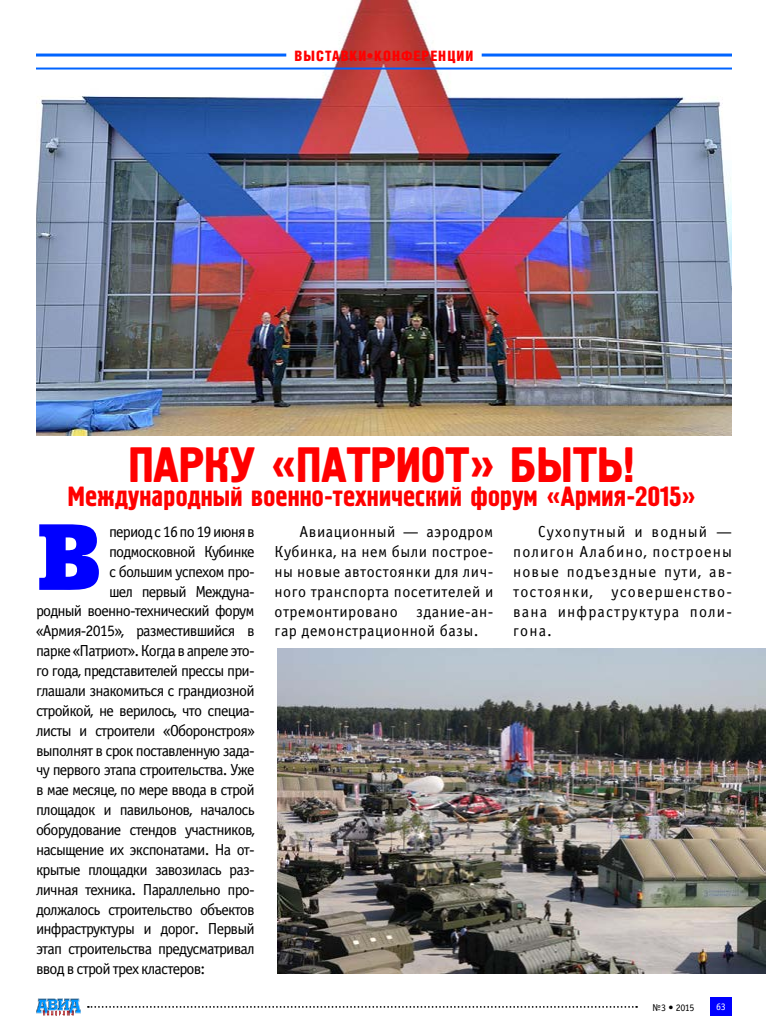
<style>
.page{position:relative;width:768px;height:1024px;background:#fff}
.page>*{position:absolute;margin:0;border:0;box-sizing:border-box;transform-origin:0 0}
.t1{font:93.6px "Xenia C";color:#00f}
.t2{font:50px "Pollock 1 C";color:#f00}
.t3{font:28px "Pollock 1 C";color:#f00}
.t4{font:16px/19.9px "Officina Sans C";letter-spacing:-.05em;color:#000;text-align:justify}
.t5{font:14.4px "Helios Cond Black C";letter-spacing:.07em;color:#f00}
.t6{font:10px "Officina Sans Book C";color:#000}
.t7{font:10px "Officina Sans Book C";color:#fff}
</style>
<div class="page">
<img style="left:36px;top:0;width:696px;height:436px">
<hr style="left:482px;top:54px;width:250px;height:3px;background:#0064ff">
<hr style="left:36px;top:54px;width:250px;height:3px;background:#0064ff">
<hr style="left:36px;top:68px;width:696px;height:2px;background:#0064ff">
<img style="left:277px;top:649px;width:488px;height:325px">
<svg style="left:36px;top:999px;width:45px;height:17px"></svg>
<svg style="left:88px;top:1006px;width:549px;height:2px"></svg>
<div style="left:710px;top:997px;width:22px;height:19px;background:#00f"></div>
<p class="t5" style="left:295px;top:48px;width:180px">ВЫСТАВКИ•КОНФЕРЕНЦИИ</p>
<h2 class="t2" style="left:129px;top:437px;width:508px">ПАРКУ «ПАТРИОТ» БЫТЬ!</h2>
<h3 class="t3" style="left:68px;top:481px;width:630px">Международный военно-технический форум «Армия-2015»</h3>
<h1 class="t1" style="left:36px;top:498px;width:66px">В</h1>
<p class="t4" style="left:275px;top:522px;width:220px;text-indent:25px">Авиационный — аэродром Кубинка, на нем были построе&shy;ны новые автостоянки для лич&shy;ного транспорта посетителей и отремонтировано здание-ан&shy;гар демонстрационной базы.</p>
<p class="t4" style="left:513px;top:522px;width:220px;text-indent:25px">Сухопутный и водный — полигон Алабино, построены новые подъездные пути, ав&shy;тостоянки, усовершенство&shy;вана инфраструктура поли&shy;гона.</p>
<p class="t4" style="left:109px;top:522px;width:147px">период с 16 по 19 июня в</p>
<p class="t4" style="left:109px;top:542px;width:147px">подмосковной Кубинке</p>
<p class="t4" style="left:109px;top:562px;width:147px">с большим успехом про-</p>
<p class="t4" style="left:109px;top:582px;width:147px">шел первый Междуна-</p>
<p class="t4" style="left:36px;top:601px;width:220px">родный военно-технический форум</p>
<p class="t4" style="left:36px;top:621px;width:220px">«Армия-2015», разместившийся в</p>
<p class="t4" style="left:36px;top:641px;width:220px">парке «Патриот». Когда в апреле это-</p>
<p class="t4" style="left:36px;top:661px;width:220px">го года, представителей прессы при-</p>
<p class="t4" style="left:36px;top:681px;width:220px">глашали знакомиться с грандиозной</p>
<p class="t4" style="left:36px;top:701px;width:220px">стройкой, не верилось, что специа-</p>
<p class="t4" style="left:36px;top:721px;width:220px">листы и строители «Оборонстроя»</p>
<p class="t4" style="left:36px;top:741px;width:220px">выполнят в срок поставленную зада-</p>
<p class="t4" style="left:36px;top:760px;width:220px">чу первого этапа строительства. Уже</p>
<p class="t4" style="left:36px;top:780px;width:220px">в мае месяце, по мере ввода в строй</p>
<p class="t4" style="left:36px;top:800px;width:220px">площадок и павильонов, началось</p>
<p class="t4" style="left:36px;top:820px;width:220px">оборудование стендов участников,</p>
<p class="t4" style="left:36px;top:840px;width:220px">насыщение их экспонатами. На от-</p>
<p class="t4" style="left:36px;top:860px;width:220px">крытые площадки завозилась раз-</p>
<p class="t4" style="left:36px;top:880px;width:220px">личная техника. Параллельно про-</p>
<p class="t4" style="left:36px;top:900px;width:220px">должалось строительство объектов</p>
<p class="t4" style="left:36px;top:919px;width:220px">инфраструктуры и дорог. Первый</p>
<p class="t4" style="left:36px;top:939px;width:220px">этап строительства предусматривал</p>
<p class="t4" style="left:36px;top:959px;width:171px">ввод в строй трех кластеров:</p>
<p class="t6" style="left:653px;top:1002px;width:43px">№3 • 2015</p>
<p class="t7" style="left:716px;top:1001px;width:11px">63</p>
</div>
